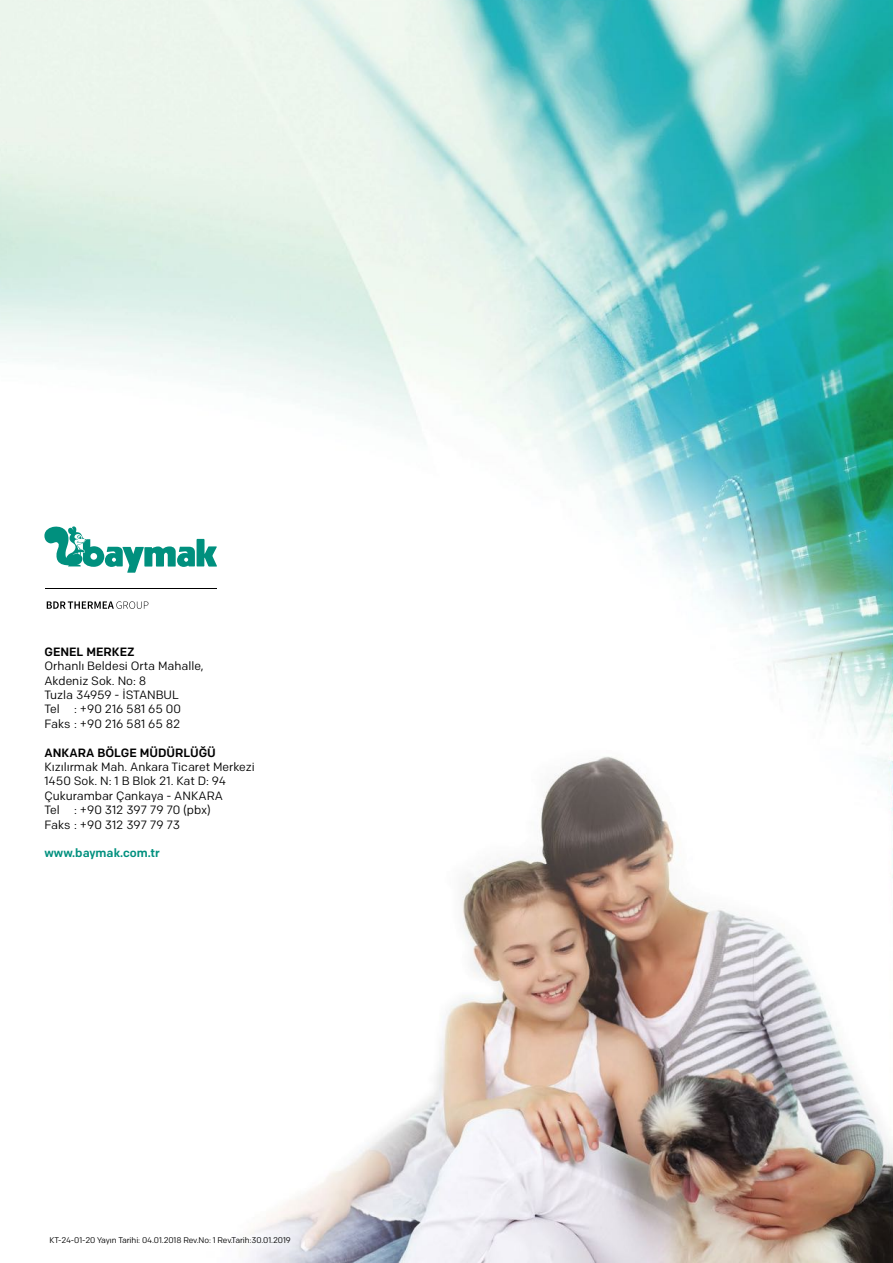
<style>
.page{position:relative;width:893px;height:1263px;background:#fff}
.page>*{position:absolute;margin:0;border:0;box-sizing:border-box;transform-origin:0 0}
.t1{font:12px/14.4px "Colfax";color:#000}
.t2{font:500 12px "Colfax";color:#00907e}
.t3{font:8.25px "Colfax";letter-spacing:-.01em;color:#000}
.s1{font-weight:500}
</style>
<div class="page">
<img style="left:0;top:0;width:893px;height:1263px">
<svg style="left:44px;top:526px;width:173px;height:47px"></svg>
<svg style="left:47px;top:601px;width:101px;height:8px"></svg>
<hr style="left:46px;top:588px;width:171px;height:1px;background:#000">
<img style="left:871px;top:73px;width:22px;height:89px">
<p class="t1" style="left:44px;top:644px;width:161px"><span class="s1">GENEL MERKEZ<br></span>Orhanlı Beldesi Orta Mahalle,<br>Akdeniz Sok. No: 8<br>Tuzla 34959 - İSTANBUL<br>Tel : +90 216 581 65 00<br>Faks : +90 216 581 65 82</p>
<p class="t1" style="left:44px;top:745px;width:212px"><span class="s1">ANKARA BÖLGE MÜDÜRLÜĞÜ<br></span>Kızılırmak Mah. Ankara Ticaret Merkezi<br>1450 Sok. N: 1 B Blok 21. Kat D: 94<br>Çukurambar Çankaya - ANKARA<br>Tel : +90 312 397 79 70 (pbx)<br>Faks : +90 312 397 79 73</p>
<p class="t2" style="left:44px;top:846px;width:117px">www.baymak.com.tr</p>
<p class="t3" style="left:50px;top:1235px;width:243px">KT-24-01-20 Yayın Tarihi: 04.01.2018 Rev.No: 1 Rev.Tarih:30.01.2019</p>
</div>
